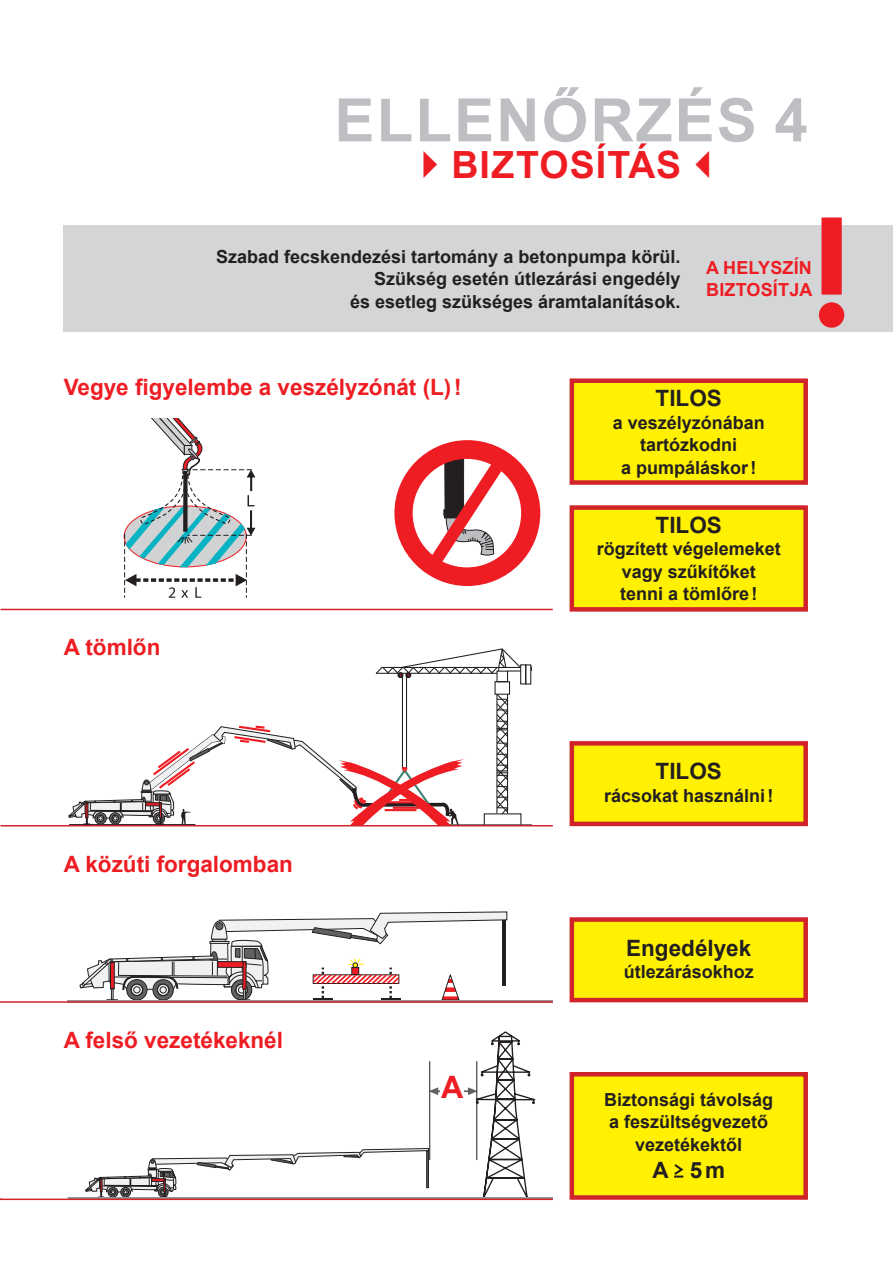
<style>
.page{position:relative;width:893px;height:1263px;background:#fff}
.page>*{position:absolute;margin:0;border:0;box-sizing:border-box;transform-origin:0 0}
.t1{font:600 143.4px "Futura ND";color:#ee1d23}
.t2{font:700 60px "Arial";letter-spacing:.035em;color:#bebfc2}
.t3{font:700 37.5px "Arial";letter-spacing:.03em;color:#ee1d23}
.t4{font:700 30.9px "Arial";color:#ee1d23}
.t5{font:700 22.5px "Arial";color:#ee1d23}
.t6{font:700 22.5px "Arial";color:#231f20}
.t7{font:700 18px/22.5px "Arial";color:#231f20;text-align:center}
.t8{font:700 18px/22.5px "Arial";letter-spacing:.01em;color:#ee1d23}
.t9{font:700 15.75px "Arial";color:#231f20}
</style>
<div class="page">
<hr style="left:0;top:825px;width:553px;height:1px;background:#d1232a">
<hr style="left:445px;top:824px;width:86px;height:1px;background:#231f20">
<hr style="left:406px;top:673px;width:1px;height:95px;background:#231f20">
<hr style="left:402px;top:673px;width:1px;height:95px;background:#231f20">
<svg style="left:483px;top:693px;width:39px;height:132px"></svg>
<div style="left:494px;top:681px;width:16px;height:14px;border:1px solid #231f20"></div>
<div style="left:496px;top:671px;width:12px;height:11px;border:1px solid #231f20"></div>
<div style="left:525px;top:664px;width:6px;height:20px;border:1px solid #231f20"></div>
<div style="left:520px;top:664px;width:6px;height:20px;border:1px solid #231f20"></div>
<svg style="left:375px;top:648px;width:147px;height:30px"></svg>
<svg style="left:68px;top:724px;width:396px;height:101px"></svg>
<div style="left:64px;top:225px;width:829px;height:107px;background:#d4d5d7"></div>
<div style="left:570px;top:741px;width:238px;height:85px;background:#fff101;border:4px solid #d1232a"></div>
<hr style="left:438px;top:1090px;width:31px;height:2px;background:#616164">
<svg style="left:430px;top:1087px;width:8px;height:8px"></svg>
<svg style="left:85px;top:1148px;width:344px;height:49px"></svg>
<div style="left:426px;top:1151px;width:3px;height:37px;border:1px solid #231f20"></div>
<svg style="left:467px;top:1031px;width:69px;height:166px"></svg>
<hr style="left:476px;top:1061px;width:1px;height:99px;background:#231f20">
<hr style="left:429px;top:1061px;width:1px;height:99px;background:#231f20">
<hr style="left:68px;top:1197px;width:485px;height:2px;background:#939598">
<svg style="left:79px;top:911px;width:429px;height:89px"></svg>
<hr style="left:67px;top:1000px;width:486px;height:2px;background:#939598">
<div style="left:441px;top:1075px;width:23px;height:30px;background:#fff"></div>
<div style="left:570px;top:1072px;width:238px;height:128px;background:#fff101;border:4px solid #d1232a"></div>
<div style="left:570px;top:917px;width:238px;height:85px;background:#fff101;border:4px solid #d1232a"></div>
<svg style="left:674px;top:1164px;width:10px;height:13px"></svg>
<hr style="left:0;top:609px;width:553px;height:1px;background:#d1232a">
<svg style="left:123px;top:418px;width:132px;height:180px"></svg>
<svg style="left:394px;top:440px;width:146px;height:146px"></svg>
<div style="left:570px;top:378px;width:238px;height:107px;background:#fff101;border:4px solid #d1232a"></div>
<div style="left:570px;top:505px;width:238px;height:107px;background:#fff101;border:4px solid #d1232a"></div>
<hr style="left:0;top:1198px;width:553px;height:2px;background:#d1232a">
<hr style="left:0;top:1001px;width:553px;height:2px;background:#d1232a">
<h2 class="t2" style="left:334px;top:78px;width:475px">ELLENŐRZÉS 4</h2>
<h3 class="t3" style="left:451px;top:138px;width:231px">BIZTOSÍTÁS</h3>
<p class="t7" style="left:216px;top:245px;width:466px;text-align:right">Szabad fecskendezési tartomány a betonpumpa körül.<br>Szükség esetén útlezárási engedély<br>és esetleg szükséges áramtalanítások.</p>
<h1 class="t1" style="left:811px;top:175px;width:42px">!</h1>
<p class="t8" style="left:706px;top:256px;width:108px">A HELYSZÍN<br>BIZTOSÍTJA</p>
<p class="t5" style="left:64px;top:371px;width:399px">Vegye figyelembe a veszélyzónát (L)!</p>
<p class="t5" style="left:64px;top:631px;width:98px">A tömlőn</p>
<p class="t5" style="left:64px;top:848px;width:231px">A közúti forgalomban</p>
<p class="t5" style="left:64px;top:1024px;width:221px">A felső vezetékeknél</p>
<h3 class="t4" style="left:441px;top:1065px;width:24px">A</h3>
<p class="t6" style="left:656px;top:382px;width:68px">TILOS</p>
<p class="t7" style="left:613px;top:411px;width:154px">a veszélyzónában tartózkodni<br>a pumpáláskor!</p>
<p class="t6" style="left:656px;top:509px;width:68px">TILOS</p>
<p class="t7" style="left:597px;top:538px;width:186px">rögzített végelemeket vagy szűkítőket<br>tenni a tömlőre!</p>
<p class="t9" style="left:566px;top:556px;width:115px">Reduzierungen</p>
<p class="t6" style="left:656px;top:755px;width:68px">TILOS</p>
<p class="t7" style="left:604px;top:784px;width:171px">rácsokat használni!</p>
<p class="t6" style="left:626px;top:932px;width:127px">Engedélyek</p>
<p class="t7" style="left:624px;top:961px;width:132px">útlezárásokhoz</p>
<p class="t7" style="left:604px;top:1088px;width:171px">Biztonsági távolság a feszültségvezető vezetékektől</p>
<p class="t6" style="left:652px;top:1154px;width:74px">A 5m</p>
</div>
